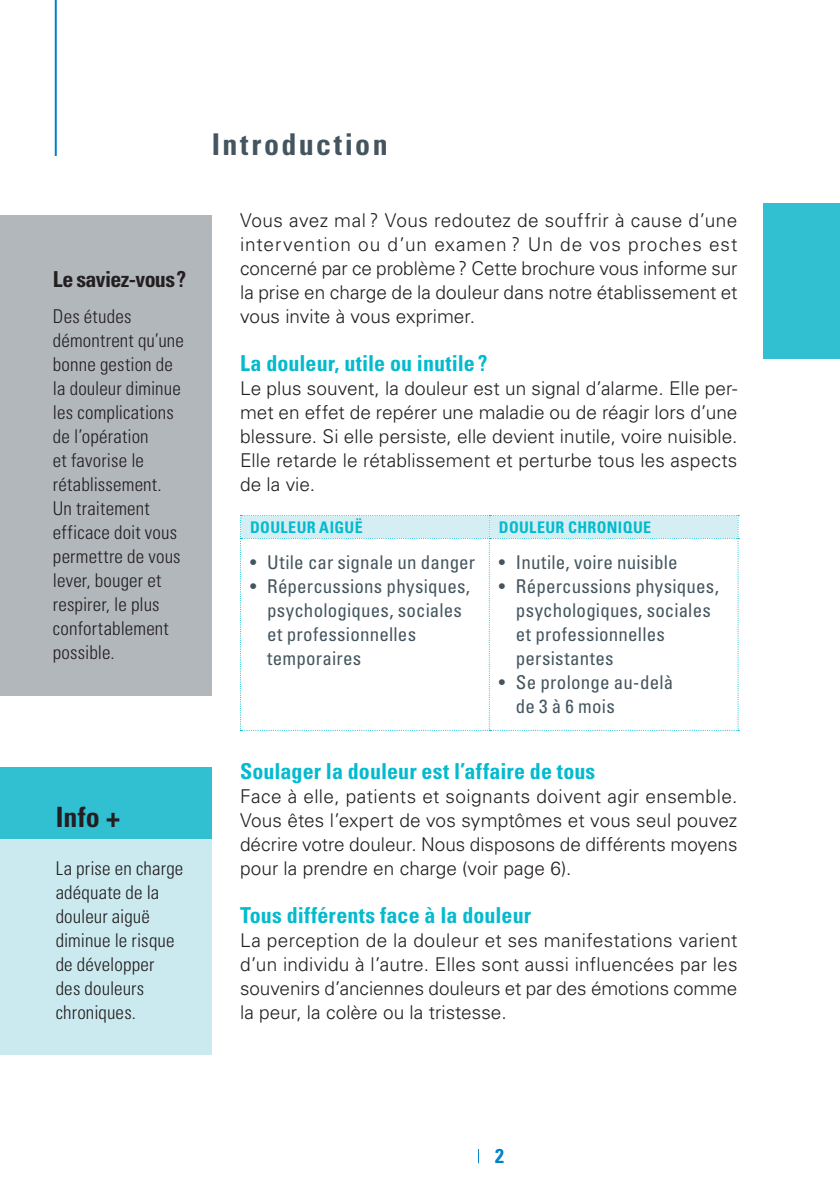
<style>
.page{position:relative;width:840px;height:1189px;background:#fff}
.page>*{position:absolute;margin:0;border:0;box-sizing:border-box;transform-origin:0 0}
.t1{font:700 condensed 30px "Univers LT Std";letter-spacing:.08em;color:#45555f}
.t2{font:700 condensed 28px "Univers LT Std";color:#231f20}
.t3{font:700 condensed 22px "Univers LT Std";color:#03bace}
.t4{font:700 condensed 22px "Univers LT Std";letter-spacing:-.025em;color:#231f20}
.t5{font:700 condensed 20px "Univers LT Std";color:#0081c6}
.t6{font:300 19px/24px "Univers LT Std";color:#231f20;text-align:justify}
.t7{font:300 condensed 19px/24px "Univers LT Std";letter-spacing:.01em;color:#231f20}
.t8{font:condensed 19px/24px "Univers LT Std";letter-spacing:.01em;color:#45555f}
.t9{font:700 condensed 16px "Univers LT Std";letter-spacing:.025em;color:#03bace}
</style>
<div class="page">
<hr style="left:55px;top:0;width:2px;height:156px;background:#0081c6">
<div style="left:763px;top:203px;width:77px;height:156px;background:#30c0d2"></div>
<svg style="left:478px;top:1149px;width:1px;height:14px"></svg>
<div style="left:0;top:215px;width:212px;height:480px;background:#b2b7bb"></div>
<svg style="left:240px;top:515px;width:499px;height:216px"></svg>
<div style="left:0;top:767px;width:212px;height:72px;background:#30c0d2"></div>
<div style="left:0;top:839px;width:212px;height:215px;background:#cbeaf0"></div>
<p class="t4" style="left:53px;top:266px;width:135px">Le saviez-vous?</p>
<p class="t7" style="left:53px;top:304px;width:133px">Des études démontrent qu’une bonne gestion de la douleur diminue les complications de l’opération<br>et favorise le rétablissement.<br>Un traitement efficace doit vous permettre de vous lever, bouger et respirer, le plus confortablement possible.</p>
<h2 class="t2" style="left:56px;top:800px;width:66px">Info +</h2>
<p class="t7" style="left:56px;top:856px;width:129px">La prise en charge adéquate de la douleur aiguë diminue le risque de développer des douleurs chroniques.</p>
<h1 class="t1" style="left:212px;top:126px;width:177px">Introduction</h1>
<p class="t6" style="left:240px;top:208px;width:499px">Vous avez mal ? Vous redoutez de souffrir à cause d’une intervention ou d’un examen ? Un de vos proches est concerné par ce problème? Cette brochure vous informe sur la prise en charge de la douleur dans notre établissement et vous invite à vous exprimer.</p>
<p class="t3" style="left:240px;top:350px;width:249px">La douleur, utile ou inutile ?</p>
<p class="t6" style="left:240px;top:376px;width:499px">Le plus souvent, la douleur est un signal d’alarme. Elle per&shy;met en effet de repérer une maladie ou de réagir lors d’une blessure. Si elle persiste, elle devient inutile, voire nuisible.<br>Elle retarde le rétablissement et perturbe tous les aspects de la vie.</p>
<p class="t9" style="left:250px;top:517px;width:114px">Douleur aiguë</p>
<p class="t9" style="left:499px;top:517px;width:154px">Douleur chronique</p>
<p class="t8" style="left:250px;top:550px;width:227px">• Utile car signale un danger</p>
<p class="t8" style="left:267px;top:574px;width:204px;text-indent:-17px">• Répercussions physiques, psychologiques, sociales et professionnelles temporaires</p>
<p class="t8" style="left:499px;top:550px;width:180px">• Inutile, voire nuisible</p>
<p class="t8" style="left:516px;top:574px;width:204px;text-indent:-17px">• Répercussions physiques, psychologiques, sociales et professionnelles persistantes</p>
<p class="t8" style="left:516px;top:670px;width:159px;text-indent:-17px">• Se prolonge au-delà de3à6mois</p>
<p class="t3" style="left:240px;top:758px;width:357px">Soulager la douleur est l’affaire de tous</p>
<p class="t6" style="left:240px;top:784px;width:499px">Face à elle, patients et soignants doivent agir ensemble.<br>Vous êtes l’expert de vos symptômes et vous seul pouvez décrire votre douleur. Nous disposons de différents moyens pour la prendre en charge (voir page 6).</p>
<p class="t3" style="left:240px;top:902px;width:293px">Tous différents face à la douleur</p>
<p class="t6" style="left:240px;top:928px;width:499px">La perception de la douleur et ses manifestations varient d’un individu à l’autre. Elles sont aussi influencées par les souvenirs d’anciennes douleurs et par des émotions comme la peur, la colère ou la tristesse.</p>
<p class="t5" style="left:495px;top:1144px;width:10px">2</p>
</div>
